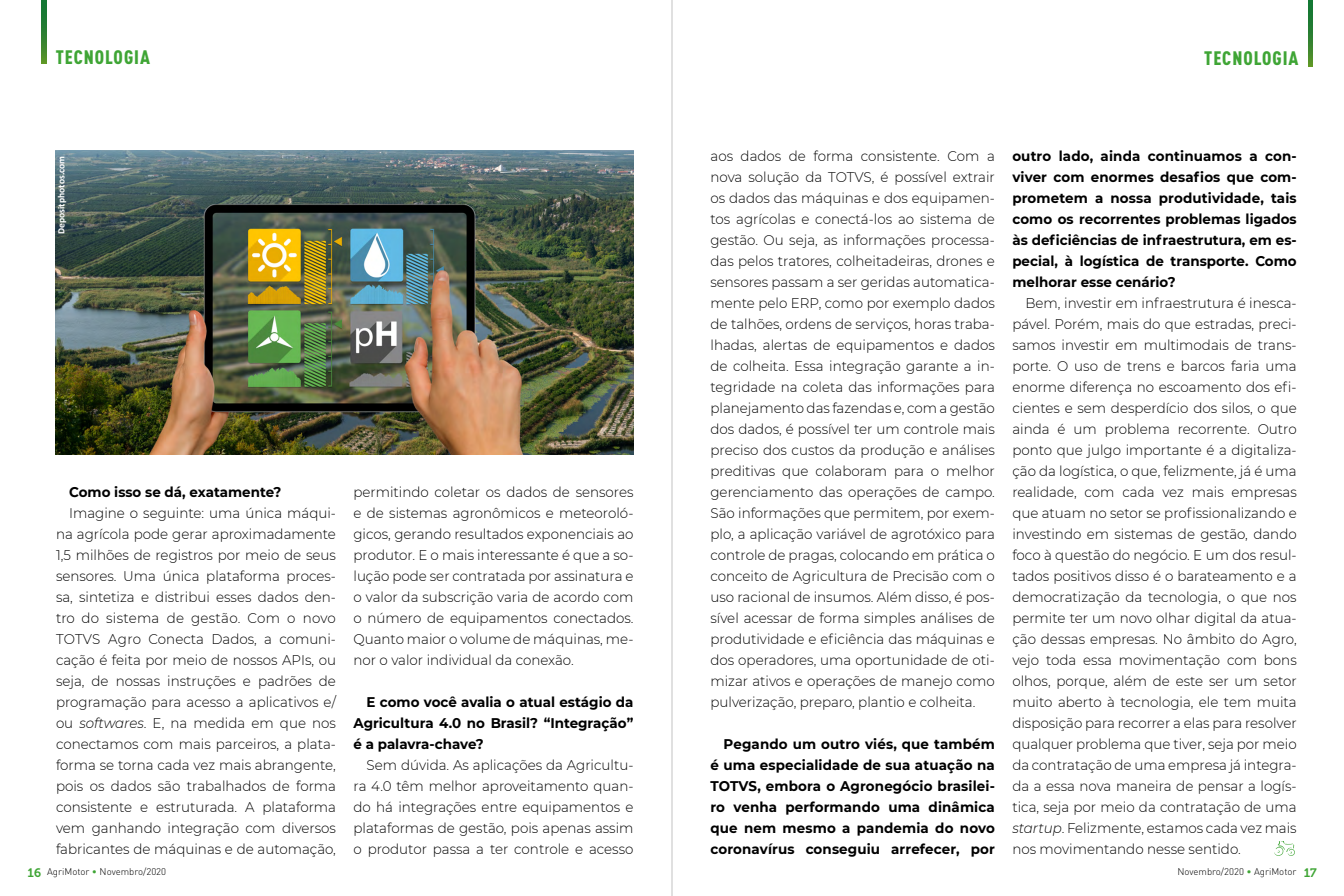
<style>
.page{position:relative;width:1344px;height:896px;background:#fff}
.page>*{position:absolute;margin:0;border:0;box-sizing:border-box;transform-origin:0 0}
.t1{font:900 condensed 19.25px "DIN Pro";letter-spacing:.05em;color:#3fa535}
.t2{font:300 14px/21px "Montserrat";color:#000;text-align:justify;scale:.96 1}
.t3{font:700 14px/21px "Montserrat";color:#000;text-align:justify;scale:.96 1}
.t4{font:12.25px "Museo 700";color:#3fa535}
.t5{font:300 9.62px "DIN Pro";color:#000}
.t6{font:700 9.62px "Calibri";color:#fff}
.s1{font-style:italic}
.s2{color:#3fa535}
</style>
<div class="page">
<img style="left:56px;top:150px;width:578px;height:305px">
<svg style="left:1274px;top:841px;width:21px;height:15px"></svg>
<hr style="left:672px;top:0;width:1px;height:896px;background:#808080">
<svg style="left:42px;top:0;width:4px;height:64px"></svg>
<svg style="left:1308px;top:0;width:5px;height:66px"></svg>
<h1 class="t1" style="left:56px;top:43px;width:96px">TECNOLOGIA</h1>
<h1 class="t1" style="left:1204px;top:43px;width:96px">TECNOLOGIA</h1>
<p class="t6" style="left:55px;top:234px;width:80px;rotate:-90deg">Depositphotos.com</p>
<p class="t3" style="left:69px;top:481px;width:223px">Como isso se dá, exatamente?</p>
<p class="t2" style="left:56px;top:502px;width:293px;text-indent:13px">Imagine o seguinte: uma única máqui&shy;na agrícola pode gerar aproximadamente 1,5 milhões de registros por meio de seus sensores. Uma única plataforma proces&shy;sa, sintetiza e distribui esses dados den&shy;tro do sistema de gestão. Com o novo TOTVS Agro Conecta Dados, a comuni&shy;cação é feita por meio de nossos APIs, ou seja, de nossas instruções e padrões de programação para acesso a aplicativos e/ ou <span class="s1">softwares</span>. E, na medida em que nos conectamos com mais parceiros, a plata&shy;forma se torna cada vez mais abrangente, pois os dados são trabalhados de forma consistente e estruturada. A plataforma vem ganhando integração com diversos fabricantes de máquinas e de automação,</p>
<p class="t2" style="left:353px;top:481px;width:293px">permitindo coletar os dados de sensores e de sistemas agronômicos e meteoroló&shy;gicos, gerando resultados exponenciais ao produtor. E o mais interessante é que a so&shy;lução pode ser contratada por assinatura e o valor da subscrição varia de acordo com o número de equipamentos conectados.<br>Quanto maior o volume de máquinas, me&shy;nor o valor individual da conexão.</p>
<p class="t3" style="left:354px;top:691px;width:293px;text-indent:13px">E como você avalia o atual estágio da Agricultura 4.0 no Brasil? “Integração” é a palavra-chave?</p>
<p class="t2" style="left:354px;top:754px;width:293px;text-indent:13px">Sem dúvida. As aplicações da Agricultu&shy;ra 4.0 têm melhor aproveitamento quan&shy;do há integrações entre equipamentos e plataformas de gestão, pois apenas assim o produtor passa a ter controle e acesso</p>
<p class="t2" style="left:710px;top:145px;width:298px">aos dados de forma consistente. Com a nova solução da TOTVS, é possível extrair os dados das máquinas e dos equipamen&shy;tos agrícolas e conectá-los ao sistema de gestão. Ou seja, as informações processa&shy;das pelos tratores, colheitadeiras, drones e sensores passam a ser geridas automatica&shy;mente pelo ERP, como por exemplo dados de talhões, ordens de serviços, horas traba&shy;lhadas, alertas de equipamentos e dados de colheita. Essa integração garante a in&shy;tegridade na coleta das informações para planejamento das fazendas e, com a gestão dos dados, é possível ter um controle mais preciso dos custos da produção e análises preditivas que colaboram para o melhor gerenciamento das operações de campo.<br>São informações que permitem, por exem&shy;plo, a aplicação variável de agrotóxico para controle de pragas, colocando em prática o conceito de Agricultura de Precisão com o uso racional de insumos. Além disso, é pos&shy;sível acessar de forma simples análises de produtividade e eficiência das máquinas e dos operadores, uma oportunidade de oti&shy;mizar ativos e operações de manejo como pulverização, preparo, plantio e colheita.</p>
<p class="t3" style="left:710px;top:733px;width:298px;text-indent:13px">Pegando um outro viés, que também é uma especialidade de sua atuação na TOTVS, embora o Agronegócio brasilei&shy;ro venha performando uma dinâmica que nem mesmo a pandemia do novo coronavírus conseguiu arrefecer, por</p>
<p class="t3" style="left:1012px;top:145px;width:298px">outro lado, ainda continuamos a con&shy;viver com enormes desafios que com&shy;prometem a nossa produtividade, tais como os recorrentes problemas ligados às deficiências de infraestrutura, em es&shy;pecial, à logística de transporte. Como melhorar esse cenário?</p>
<p class="t2" style="left:1012px;top:292px;width:298px;text-indent:13px">Bem, investir em infraestrutura é inesca&shy;pável. Porém, mais do que estradas, preci&shy;samos investir em multimodais de trans&shy;porte. O uso de trens e barcos faria uma enorme diferença no escoamento dos efi&shy;cientes e sem desperdício dos silos, o que ainda é um problema recorrente. Outro ponto que julgo importante é a digitaliza&shy;ção da logística, o que, felizmente, já é uma realidade, com cada vez mais empresas que atuam no setor se profissionalizando e investindo em sistemas de gestão, dando foco à questão do negócio. E um dos resul&shy;tados positivos disso é o barateamento e a democratização da tecnologia, o que nos permite ter um novo olhar digital da atua&shy;ção dessas empresas. No âmbito do Agro, vejo toda essa movimentação com bons olhos, porque, além de este ser um setor muito aberto à tecnologia, ele tem muita disposição para recorrer a elas para resolver qualquer problema que tiver, seja por meio da contratação de uma empresa já integra&shy;da a essa nova maneira de pensar a logís&shy;tica, seja por meio da contratação de uma <span class="s1">startup</span>. Felizmente, estamos cada vez mais nos movimentando nesse sentido.</p>
<p class="t5" style="left:47px;top:864px;width:121px">AgriMotor <span class="s2">•</span> Novembro/2020</p>
<p class="t5" style="left:1177px;top:864px;width:121px">Novembro/2020 <span class="s2">•</span> AgriMotor</p>
<p class="t4" style="left:28px;top:866px;width:15px">16</p>
<p class="t4" style="left:1304px;top:866px;width:14px">17</p>
</div>
